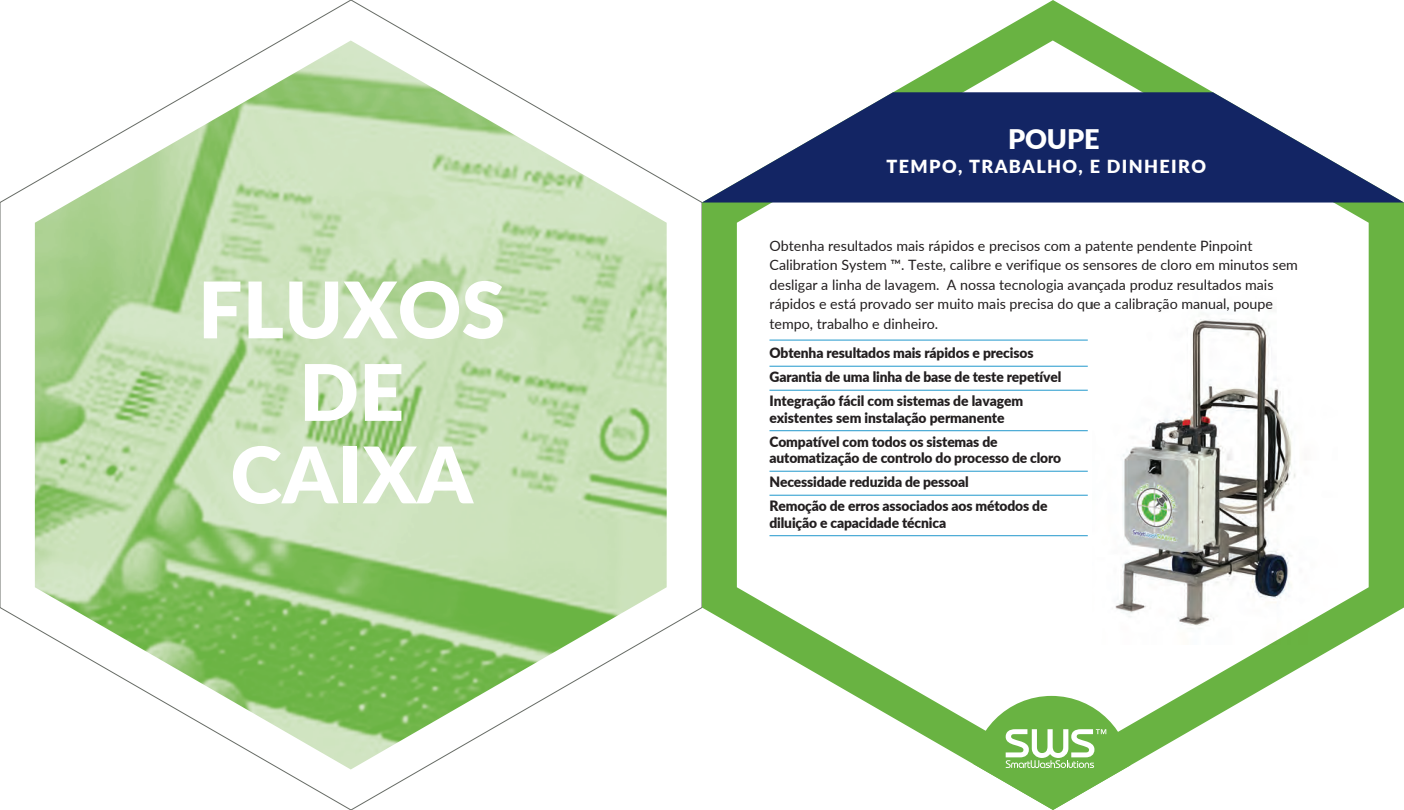
<style>
.page{position:relative;width:1404px;height:810px;background:#fff}
.page>*{position:absolute;margin:0;border:0;box-sizing:border-box;transform-origin:0 0}
.outer_titles{font:900 78px/82.5px "Lato";letter-spacing:.005em;color:#fff;text-align:center}
.headers{font:900 27px "Lato";letter-spacing:-.005em;color:#fff}
.headers-2{font:900 18px "Lato";letter-spacing:.075em;color:#fff}
.bullet_list{font:900 14.25px/16.5px "Lato";letter-spacing:-.01em;color:#231f20}
.Hex_body_copy{font:14.25px/19.5px "Lato";color:#231f20}
</style>
<div class="page">
<img style="left:35px;top:40px;width:632px;height:730px">
<svg style="left:702px;top:0;width:702px;height:628px;fill:#69b342"></svg>
<svg style="left:737px;top:40px;width:632px;height:725px"></svg>
<svg style="left:702px;top:92px;width:702px;height:111px;fill:#132564"></svg>
<svg style="left:972px;top:696px;width:159px;height:114px"></svg>
<hr style="left:770px;top:340px;width:318px;height:1px;background:#2198cc">
<hr style="left:770px;top:366px;width:318px;height:1px;background:#2198cc">
<hr style="left:770px;top:390px;width:318px;height:1px;background:#2198cc">
<hr style="left:770px;top:430px;width:318px;height:1px;background:#2198cc">
<hr style="left:770px;top:471px;width:318px;height:1px;background:#2198cc">
<hr style="left:770px;top:495px;width:318px;height:1px;background:#2198cc">
<hr style="left:770px;top:535px;width:318px;height:1px;background:#2198cc">
<img style="left:1093px;top:276px;width:245px;height:369px">
<p class="outer_titles" style="left:198px;top:265px;width:308px">FLUXOS<br>DE<br>CAIXA</p>
<p class="headers" style="left:1008px;top:119px;width:93px">POUPE</p>
<p class="headers-2" style="left:887px;top:153px;width:321px">TEMPO, TRABALHO, E DINHEIRO</p>
<p class="Hex_body_copy" style="left:770px;top:235px;width:530px">Obtenha resultados mais rápidos e precisos com a patente pendente Pinpoint Calibration System ™. Teste, calibre e verifique os sensores de cloro em minutos sem desligar a linha de lavagem. A nossa tecnologia avançada produz resultados mais rápidos e está provado ser muito mais precisa do que a calibração manual, poupe tempo, trabalho e dinheiro.</p>
<p class="bullet_list" style="left:770px;top:344px;width:266px">Obtenha resultados mais rápidos e precisos</p>
<p class="bullet_list" style="left:770px;top:368px;width:293px">Garantia de uma linha de base de teste repetível</p>
<p class="bullet_list" style="left:770px;top:392px;width:255px">Integração fácil com sistemas de lavagem existentes sem instalação permanente</p>
<p class="bullet_list" style="left:769px;top:432px;width:293px">Compatível com todos os sistemas de automatização de controlo do processo de cloro</p>
<p class="bullet_list" style="left:770px;top:473px;width:201px">Necessidade reduzida de pessoal</p>
<p class="bullet_list" style="left:770px;top:497px;width:279px">Remoção de erros associados aos métodos de diluição e capacidade técnica</p>
</div>
